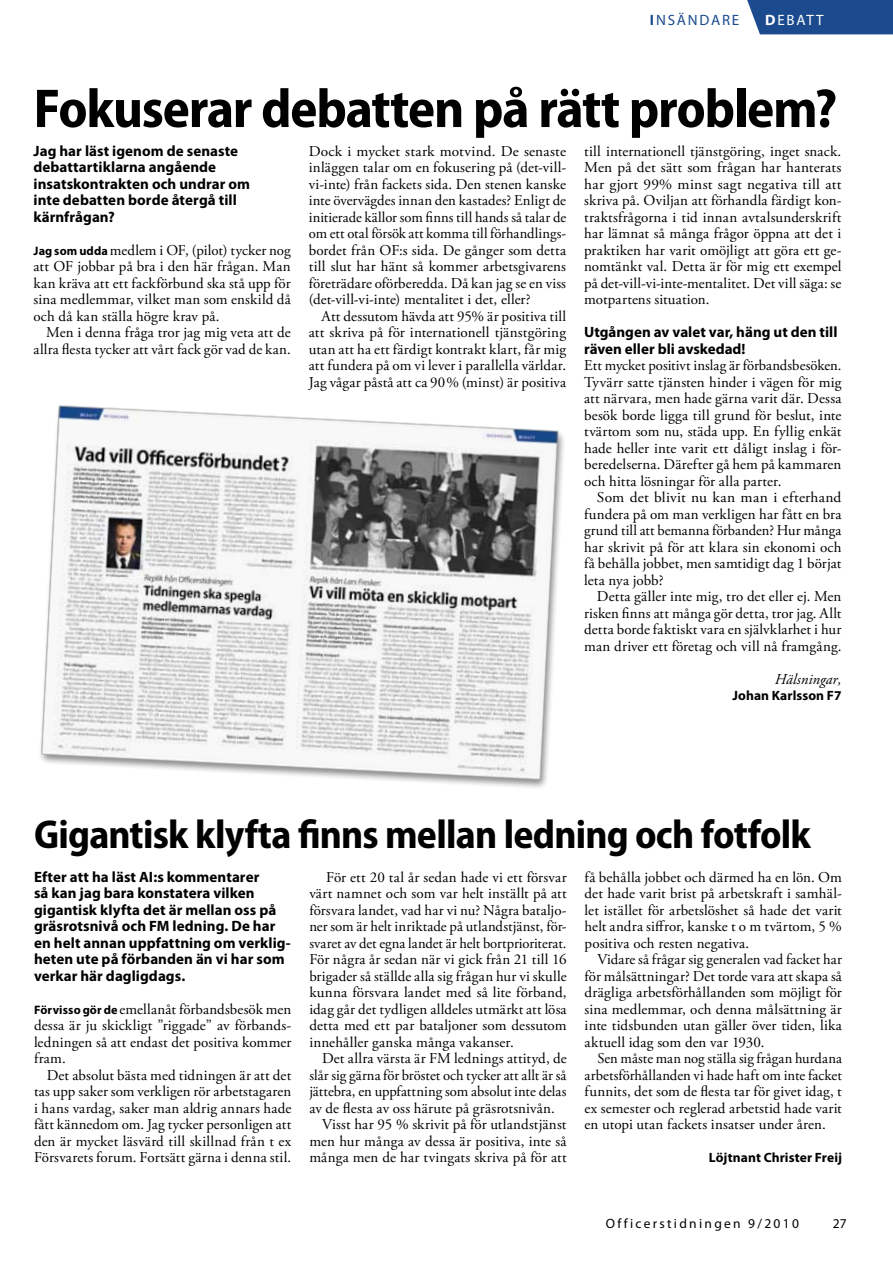
<style>
.page{position:relative;width:893px;height:1263px;background:#fff}
.page>*{position:absolute;margin:0;border:0;box-sizing:border-box;transform-origin:0 0}
.t1{font:700 semi-condensed 55.2px "Myriad Pro";letter-spacing:-.02em;color:#000}
.t2{font:700 semi-condensed 40.5px "Myriad Pro";letter-spacing:-.02em;color:#000}
.t3{font:15px/16.5px "Adobe Garamond Pro";letter-spacing:.01em;color:#000;text-align:justify}
.t4{font:700 15px/16.5px "Myriad Pro";letter-spacing:.005em;color:#000}
.t5{font:italic 15px "Adobe Garamond Pro";letter-spacing:.005em;color:#000}
.t6{font:15px "Myriad Pro";color:#1b4b8e}
.t7{font:15px "Myriad Pro";color:#fff}
.t8{font:700 13.5px "Myriad Pro";letter-spacing:.005em;color:#000}
.t9{font:13.5px "Myriad Pro";letter-spacing:.17em;color:#000}
.s1{font-weight:700}
.s2{font-family:"Myriad Pro";font-weight:700;font-size:12.3px}
</style>
<div class="page">
<div style="left:747px;top:0;width:146px;height:34px;background:#1b4b8e"></div>
<img style="left:40px;top:405px;width:524px;height:383px">
<p class="t6" style="left:650px;top:11px;width:18px"><span class="s1">i</span> nsändare</p>
<p class="t7" style="left:765px;top:11px;width:23px"><span class="s1">d</span>ebatt</p>
<h1 class="t1" style="left:34px;top:78px;width:805px">Fokuserar debatten på rätt problem?</h1>
<p class="t4" style="left:34px;top:142px;width:218px">Jag har läst igenom de senaste debattartiklarna angående insatskontrakten och undrar om inte debatten borde återgå till kärnfrågan?</p>
<p class="t3" style="left:34px;top:242px;width:259px"><span class="s2">Jag som udda</span> medlem i OF, (pilot) tycker nog att OF jobbar på bra i den här frågan. Man kan kräva att ett fackförbund ska stå upp för sina medlemmar, vilket man som enskild då och då kan ställa högre krav på.</p>
<p class="t3" style="left:34px;top:325px;width:259px;text-align:right">Men i denna fråga tror jag mig veta att de allra flesta tycker att vårt fack gör vad de kan.</p>
<p class="t3" style="left:309px;top:143px;width:259px">Dock i mycket stark motvind. De senaste inläggen talar om en fokusering på (det-vill&shy;vi-inte) från fackets sida. Den stenen kanske inte övervägdes innan den kastades? Enligt de initierade källor som finns till hands så talar de om ett otal försök att komma till förhandlings&shy;bordet från OF:s sida. De gånger som detta till slut har hänt så kommer arbetsgivarens företrädare oförberedda. Då kan jag se en viss (det-vill-vi-inte) mentalitet i det, eller?</p>
<p class="t3" style="left:309px;top:308px;width:259px;text-indent:13px">Att dessutom hävda att 95% är positiva till att skriva på för internationell tjänstgöring utan att ha ett färdigt kontrakt klart, får mig att fundera på om vi lever i parallella världar.<br>Jag vågar påstå att ca 90% (minst) är positiva</p>
<p class="t3" style="left:584px;top:143px;width:259px">till internationell tjänstgöring, inget snack.<br>Men på det sätt som frågan har hanterats har gjort 99% minst sagt negativa till att skriva på. Oviljan att förhandla färdigt kon&shy;traktsfrågorna i tid innan avtalsunderskrift har lämnat så många frågor öppna att det i praktiken har varit omöjligt att göra ett ge&shy;nomtänkt val. Detta är för mig ett exempel på det-vill-vi-inte-mentalitet. Det vill säga: se motpartens situation.</p>
<p class="t4" style="left:584px;top:323px;width:255px">Utgången av valet var, häng ut den till räven eller bli avskedad!</p>
<p class="t3" style="left:584px;top:358px;width:259px">Ett mycket positivt inslag är förbandsbesöken.<br>Tyvärr satte tjänsten hinder i vägen för mig att närvara, men hade gärna varit där. Dessa besök borde ligga till grund för beslut, inte tvärtom som nu, städa upp. En fyllig enkät hade heller inte varit ett dåligt inslag i för&shy;beredelserna. Därefter gå hem på kammaren och hitta lösningar för alla parter.</p>
<p class="t3" style="left:584px;top:490px;width:259px;text-indent:13px">Som det blivit nu kan man i efterhand fundera på om man verkligen har fått en bra grund till att bemanna förbanden? Hur många har skrivit på för att klara sin ekonomi och få behålla jobbet, men samtidigt dag 1 börjat leta nya jobb?</p>
<p class="t3" style="left:584px;top:589px;width:259px;text-indent:13px">Detta gäller inte mig, tro det eller ej. Men risken finns att många gör detta, tror jag. Allt detta borde faktiskt vara en självklarhet i hur man driver ett företag och vill nå framgång.</p>
<p class="t5" style="left:775px;top:670px;width:68px">Hälsningar,</p>
<p class="t8" style="left:732px;top:687px;width:111px">Johan Karlsson F7</p>
<h2 class="t2" style="left:34px;top:812px;width:778px">Gigantisk klyfta finns mellan ledning och fotfolk</h2>
<p class="t4" style="left:34px;top:868px;width:258px">Efter att ha läst AI:s kommentarer<br>så kan jag bara konstatera vilken gigantisk klyfta det är mellan oss på gräsrotsnivå och FM ledning. De har en helt annan uppfattning om verklig&shy;heten ute på förbanden än vi har som verkar här dagligdags.</p>
<p class="t3" style="left:34px;top:1001px;width:259px"><span class="s2">Förvisso gör de</span> emellanåt förbandsbesök men dessa är ju skickligt ”riggade” av förbands&shy;ledningen så att endast det positiva kommer fram.</p>
<p class="t3" style="left:34px;top:1067px;width:259px;text-indent:13px">Det absolut bästa med tidningen är att det tas upp saker som verkligen rör arbetstagaren i hans vardag, saker man aldrig annars hade fått kännedom om. Jag tycker personligen att den är mycket läsvärd till skillnad från t ex Försvarets forum. Fortsätt gärna i denna stil.</p>
<p class="t3" style="left:309px;top:869px;width:259px;text-indent:17px">För ett 20 tal år sedan hade vi ett försvar värt namnet och som var helt inställt på att försvara landet, vad har vi nu? Några bataljo&shy;ner som är helt inriktade på utlandstjänst, för&shy;svaret av det egna landet är helt bortprioriterat.<br>För några år sedan när vi gick från 21 till 16 brigader så ställde alla sig frågan hur vi skulle kunna försvara landet med så lite förband, idag går det tydligen alldeles utmärkt att lösa detta med ett par bataljoner som dessutom innehåller ganska många vakanser.</p>
<p class="t3" style="left:322px;top:1051px;width:246px">Det allra värsta är FM lednings attityd, de</p>
<p class="t3" style="left:309px;top:1067px;width:259px">slår sig gärna för bröstet och tycker att allt är så</p>
<p class="t3" style="left:309px;top:1084px;width:259px">jättebra, en uppfattning som absolut inte delas</p>
<p class="t3" style="left:309px;top:1100px;width:247px">av de flesta av oss härute på gräsrotsnivån.</p>
<p class="t3" style="left:322px;top:1117px;width:246px">Visst har 95 % skrivit på för utlandstjänst</p>
<p class="t3" style="left:309px;top:1133px;width:259px">men hur många av dessa är positiva, inte så</p>
<p class="t3" style="left:309px;top:1150px;width:259px">många men de har tvingats skriva på för att</p>
<p class="t3" style="left:585px;top:869px;width:259px">få behålla jobbet och därmed ha en lön. Om det hade varit brist på arbetskraft i samhäl&shy;let istället för arbetslöshet så hade det varit helt andra siffror, kanske t o m tvärtom, 5 % positiva och resten negativa.</p>
<p class="t3" style="left:585px;top:952px;width:259px;text-indent:13px">Vidare så frågar sig generalen vad facket har för målsättningar? Det torde vara att skapa så drägliga arbetsförhållanden som möjligt för sina medlemmar, och denna målsättning är inte tidsbunden utan gäller över tiden, lika aktuell idag som den var 1930.</p>
<p class="t3" style="left:585px;top:1051px;width:259px;text-indent:13px">Sen måste man nog ställa sig frågan hurdana arbetsförhållanden vi hade haft om inte facket funnits, det som de flesta tar för givet idag, t ex semester och reglerad arbetstid hade varit en utopi utan fackets insatser under åren.</p>
<p class="t8" style="left:709px;top:1149px;width:135px">Löjtnant Christer Freij</p>
<p class="t9" style="left:606px;top:1215px;width:195px">Officerstidningen 9/2010</p>
<p class="t9" style="left:833px;top:1215px;width:15px">27</p>
</div>
